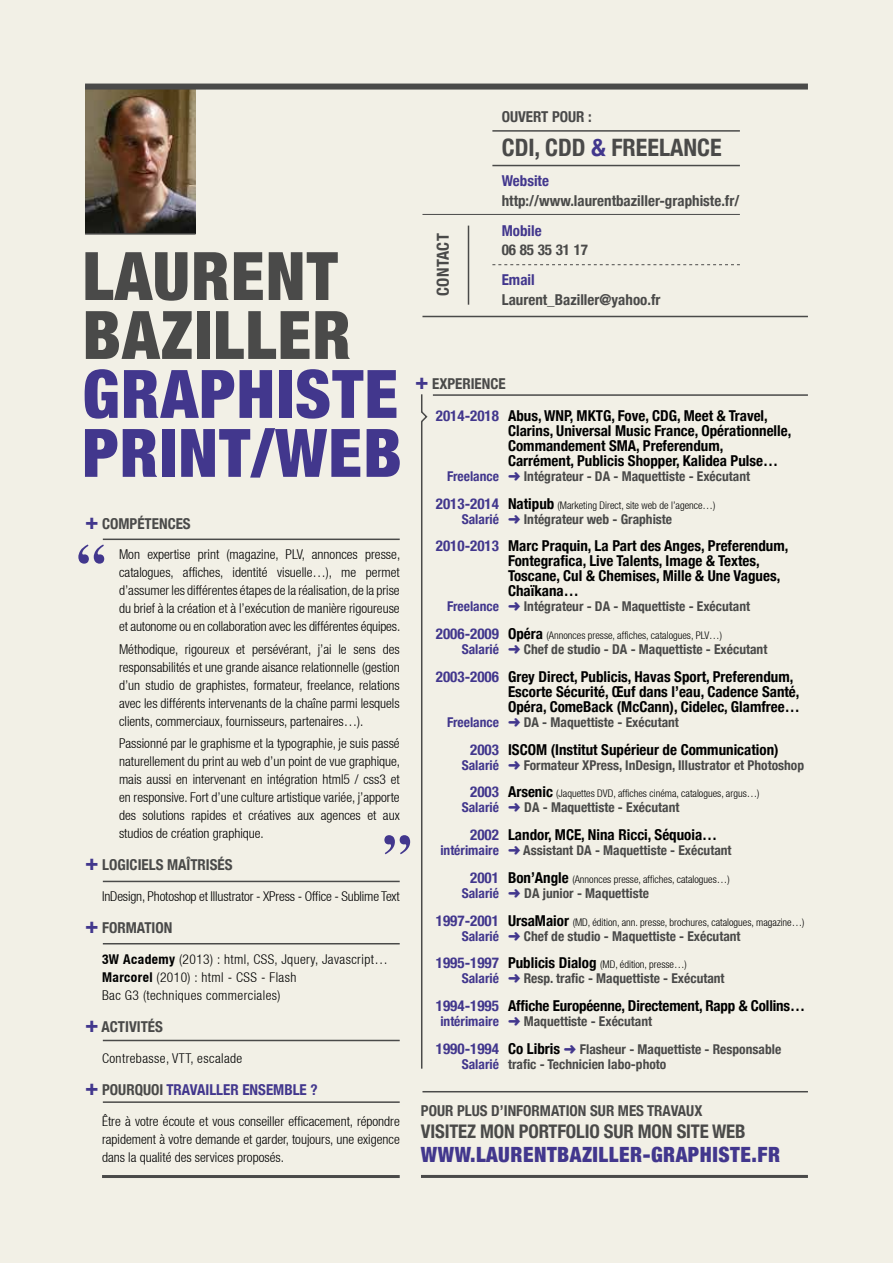
<style>
.page{position:relative;width:893px;height:1263px;background:#f2f0e6}
.page>*{position:absolute;margin:0;border:0;box-sizing:border-box;transform-origin:0 0}
.t1{font:900 condensed 66.9px/58.9px "Helvetica Neue";letter-spacing:.02em;color:#42378d}
.t2{font:900 condensed 66.9px/58.9px "Helvetica Neue";letter-spacing:.02em;color:#4a4a49}
.t3{font:700 57px "Times";color:#42378d}
.t4{font:700 condensed 24px "Helvetica Neue";color:#4a4a49}
.t5{font:900 condensed 21px "Helvetica Neue";letter-spacing:.025em;color:#42378d}
.t6{font:700 condensed 18.75px "Helvetica Neue";letter-spacing:-.01em;color:#4a4a49}
.t7{font:700 condensed 16.5px "Helvetica Neue";letter-spacing:.02em;color:#4a4a49}
.t8{font:700 condensed 15px/15px "Helvetica Neue";color:#000}
.t9{font:700 condensed 15px "Helvetica Neue";color:#4a4a49}
.t10{font:700 condensed 15px "Helvetica Neue";color:#42378d}
.t11{font:300 condensed 13.5px/18px "Helvetica Neue LT";color:#000;text-align:justify}
.t12{font:700 condensed 13.5px/27.8px "Helvetica Neue";color:#4a4a49}
.t13{font:300 condensed 13.5px/18px "Helvetica Neue LT";letter-spacing:.03em;color:#000}
.t14{font:300 condensed 10.5px "Helvetica Neue LT";color:#000}
.s1{color:#42378d}
.s2{font-size:22.5px;color:#42378d}
.s3{color:#4a4a49}
.s4{font-family:"Helvetica Neue";font-weight:700;font-size:15px;color:#42378d}
.s5{font-family:"Helvetica Neue";font-weight:700;font-size:15px}
.s6{font-size:15px;color:#42378d}
.s7{font-size:15px;color:#000}
.s8{font-weight:700}
.s9{font-size:22.5px}
</style>
<div class="page">
<hr style="left:103px;top:539px;width:297px;height:1px;background:#4a4a49">
<hr style="left:103px;top:881px;width:297px;height:1px;background:#4a4a49">
<hr style="left:103px;top:943px;width:297px;height:1px;background:#4a4a49">
<hr style="left:103px;top:1040px;width:297px;height:1px;background:#4a4a49">
<hr style="left:103px;top:1101px;width:297px;height:2px;background:#4a4a49">
<hr style="left:102px;top:1175px;width:298px;height:3px;background:#4a4a49">
<hr style="left:468px;top:226px;width:1px;height:79px;background:#4a4a49">
<hr style="left:492px;top:130px;width:248px;height:2px;background:#4a4a49">
<hr style="left:492px;top:165px;width:248px;height:1px;background:#4a4a49">
<hr style="left:422px;top:214px;width:318px;height:1px;background:#4a4a49">
<svg style="left:492px;top:264px;width:248px;height:1px"></svg>
<hr style="left:422px;top:316px;width:386px;height:1px;background:#4a4a49">
<img style="left:85px;top:90px;width:111px;height:143px">
<div style="left:85px;top:84px;width:723px;height:6px;background:#4a4a49"></div>
<hr style="left:85px;top:233px;width:111px;height:2px;background:#4a4a49">
<hr style="left:433px;top:394px;width:375px;height:2px;background:#4a4a49">
<hr style="left:421px;top:421px;width:1px;height:648px;background:#4a4a49">
<svg style="left:421px;top:394px;width:7px;height:30px"></svg>
<hr style="left:421px;top:1175px;width:387px;height:3px;background:#4a4a49">
<hr style="left:422px;top:1091px;width:386px;height:1px;background:#4a4a49">
<p class="t9" style="left:502px;top:104px;width:92px">OUVERT POUR :</p>
<h3 class="t4" style="left:502px;top:128px;width:221px">CDI, CDD <span class="s1">&amp;</span> FREELANCE</h3>
<p class="t10" style="left:502px;top:168px;width:49px">Website</p>
<p class="t9" style="left:502px;top:188px;width:239px">http://www.laurentbaziller-graphiste.fr/</p>
<p class="t10" style="left:502px;top:218px;width:41px">Mobile</p>
<p class="t9" style="left:502px;top:237px;width:88px">06 85 35 31 17</p>
<p class="t10" style="left:502px;top:267px;width:34px">Email</p>
<p class="t9" style="left:502px;top:287px;width:160px">Laurent_Baziller@yahoo.fr</p>
<p class="t7" style="left:429px;top:296px;width:64px;rotate:-90deg">CONTACT</p>
<h1 class="t2" style="left:82px;top:243px;width:270px">LAURENT<br>BAZILLER</h1>
<h1 class="t1" style="left:82px;top:361px;width:321px">GRAPHISTE<br>PRINT/WEB</h1>
<p class="t8" style="left:436px;top:366px;width:333px;line-height:32px;text-indent:-21px"><span class="s2">+</span> <span class="s3">EXPERIENCE<br></span><span class="s1">2014-2018</span> Abus, WNP, MKTG, Fove, CDG, Meet &amp; Travel,</p>
<p class="t8" style="left:508px;top:422px;width:285px">Clarins, Universal Music France, Opérationnelle,<br>Commandement SMA, Preferendum,<br>Carrément, Publicis Shopper, Kalidea Pulse…</p>
<p class="t12" style="left:447px;top:461px;width:305px"><span class="s1">Freelance</span> <span class="s1">➜</span> Intégrateur - DA - Maquettiste - Exécutant</p>
<p class="t14" style="left:436px;top:499px;width:281px"><span class="s4">2013-2014</span> <span class="s5">Natipub</span> (Marketing Direct, site web de l’agence…)</p>
<p class="t12" style="left:462px;top:504px;width:212px"><span class="s1">Salarié</span> <span class="s1">➜</span> Intégrateur web - Graphiste</p>
<p class="t8" style="left:508px;top:537px;width:282px;text-indent:-72px"><span class="s1">2010-2013</span> Marc Praquin, La Part des Anges, Preferendum, Fontegrafica, Live Talents, Image &amp; Textes, Toscane, Cul &amp; Chemises, Mille &amp; Une Vagues, Chaïkana…</p>
<p class="t12" style="left:447px;top:592px;width:305px"><span class="s1">Freelance</span> <span class="s1">➜</span> Intégrateur - DA - Maquettiste - Exécutant</p>
<p class="t14" style="left:436px;top:629px;width:288px"><span class="s4">2006-2009</span> <span class="s5">Opéra</span> (Annonces presse, affiches, catalogues, PLV…)</p>
<p class="t12" style="left:462px;top:634px;width:307px"><span class="s1">Salarié</span> <span class="s1">➜</span> Chef de studio - DA - Maquettiste - Exécutant</p>
<p class="t8" style="left:508px;top:668px;width:293px;text-indent:-72px"><span class="s1">2003-2006</span> Grey Direct, Publicis, Havas Sport, Preferendum,<br>Escorte Sécurité, Œuf dans l’eau, Cadence Santé,<br>Opéra, ComeBack (McCann), Cidelec, Glamfree…</p>
<p class="t12" style="left:447px;top:707px;width:233px"><span class="s1">Freelance</span> <span class="s1">➜</span> DA - Maquettiste - Exécutant</p>
<p class="t8" style="left:470px;top:741px;width:310px"><span class="s1">2003</span> ISCOM (Institut Supérieur de Communication)</p>
<p class="t12" style="left:462px;top:750px;width:344px"><span class="s1">Salarié</span> <span class="s1">➜</span> Formateur XPress, InDesign, Illustrator et Photoshop</p>
<p class="t14" style="left:470px;top:788px;width:291px"><span class="s4">2003</span> <span class="s5">Arsenic</span> (Jaquettes DVD, affiches cinéma, catalogues, argus…)</p>
<p class="t12" style="left:462px;top:793px;width:219px"><span class="s1">Salarié</span> <span class="s1">➜</span> DA - Maquettiste - Exécutant</p>
<p class="t8" style="left:470px;top:826px;width:249px"><span class="s1">2002</span> Landor, MCE, Nina Ricci, Séquoia…</p>
<p class="t12" style="left:440px;top:835px;width:293px"><span class="s1">intérimaire</span> <span class="s1">➜</span> Assistant DA - Maquettiste - Exécutant</p>
<p class="t14" style="left:470px;top:873px;width:261px"><span class="s4">2001</span> <span class="s5">Bon’Angle</span> (Annonces presse, affiches, catalogues…)</p>
<p class="t12" style="left:462px;top:878px;width:189px"><span class="s1">Salarié</span> <span class="s1">➜</span> DA junior - Maquettiste</p>
<p class="t14" style="left:436px;top:916px;width:370px"><span class="s4">1997-2001</span> <span class="s5">UrsaMaior</span> (MD, édition, ann. presse, brochures, catalogues, magazine…)</p>
<p class="t12" style="left:462px;top:921px;width:280px"><span class="s1">Salarié</span> <span class="s1">➜</span> Chef de studio - Maquettiste - Exécutant</p>
<p class="t14" style="left:436px;top:959px;width:252px"><span class="s4">1995-1997</span> <span class="s5">Publicis Dialog</span> (MD, édition, presse…)</p>
<p class="t12" style="left:462px;top:964px;width:264px"><span class="s1">Salarié</span> <span class="s1">➜</span> Resp. trafic - Maquettiste - Exécutant</p>
<p class="t8" style="left:436px;top:997px;width:371px"><span class="s1">1994-1995</span> Affiche Européenne, Directement, Rapp &amp; Collins…</p>
<p class="t12" style="left:436px;top:1006px;width:347px;text-indent:4px"><span class="s1">intérimaire</span> <span class="s1">➜</span> Maquettiste - Exécutant<br><span class="s6">1990-1994</span> <span class="s7">Co Libris</span> <span class="s1">➜</span> Flasheur - Maquettiste - Responsable</p>
<p class="t12" style="left:462px;top:1049px;width:206px"><span class="s1">Salarié</span> trafic - Technicien labo-photo</p>
<p class="t9" style="left:421px;top:1098px;width:283px">POUR PLUS D’INFORMATION SUR MES TRAVAUX</p>
<h3 class="t6" style="left:421px;top:1116px;width:326px">VISITEZ MON PORTFOLIO SUR MON SITE WEB</h3>
<h3 class="t5" style="left:421px;top:1137px;width:361px">WWW.LAURENTBAZILLER-GRAPHISTE.FR</h3>
<p class="t9" style="left:85px;top:511px;width:107px"><span class="s2">+</span> COMPÉTENCES</p>
<p class="t11" style="left:119px;top:545px;width:283px">Mon expertise print (magazine, PLV, annonces presse, catalogues, affiches, identité visuelle…), me permet d’assumer les différentes étapes de la réalisation, de la prise du brief à la création et à l’exécution de manière rigoureuse et autonome ou en collaboration avec les différentes équipes.</p>
<p class="t11" style="left:119px;top:640px;width:282px">Méthodique, rigoureux et persévérant, j’ai le sens des responsabilités et une grande aisance relationnelle (gestion d’un studio de graphistes, formateur, freelance, relations avec les différents intervenants de la chaîne parmi lesquels clients, commerciaux, fournisseurs, partenaires…).</p>
<p class="t11" style="left:119px;top:734px;width:283px">Passionné par le graphisme et la typographie, je suis passé naturellement du print au web d’un point de vue graphique, mais aussi en intervenant en intégration html5 / css3 et en responsive. Fort d’une culture artistique variée, j’apporte des solutions rapides et créatives aux agences et aux studios de création graphique.</p>
<p class="t9" style="left:85px;top:852px;width:149px"><span class="s2">+</span> LOGICIELS MAÎTRISÉS</p>
<p class="t11" style="left:102px;top:887px;width:299px">InDesign, Photoshop et Illustrator - XPress - Office - Sublime Text</p>
<p class="t9" style="left:85px;top:915px;width:89px"><span class="s2">+</span> FORMATION</p>
<p class="t13" style="left:102px;top:950px;width:287px"><span class="s8">3W Academy</span> (2013) : html, CSS, Jquery, Javascript…<br><span class="s8">Marcorel</span> (2010) : html - CSS - Flash<br>Bac G3 (techniques commerciales)</p>
<p class="t9" style="left:85px;top:1014px;width:79px"><span class="s2">+</span> ACTIVITÉS</p>
<p class="t13" style="left:102px;top:1049px;width:142px">Contrebasse, VTT, escalade</p>
<p class="t10" style="left:85px;top:1077px;width:234px"><span class="s9">+</span> <span class="s3">POURQUOI</span> TRAVAILLER ENSEMBLE ?</p>
<p class="t11" style="left:102px;top:1112px;width:299px">Être à votre écoute et vous conseiller efficacement, répondre rapidement à votre demande et garder, toujours, une exigence dans la qualité des services proposés.</p>
<h2 class="t3" style="left:77px;top:510px;width:30px">“</h2>
<h2 class="t3" style="left:383px;top:801px;width:30px">”</h2>
</div>
